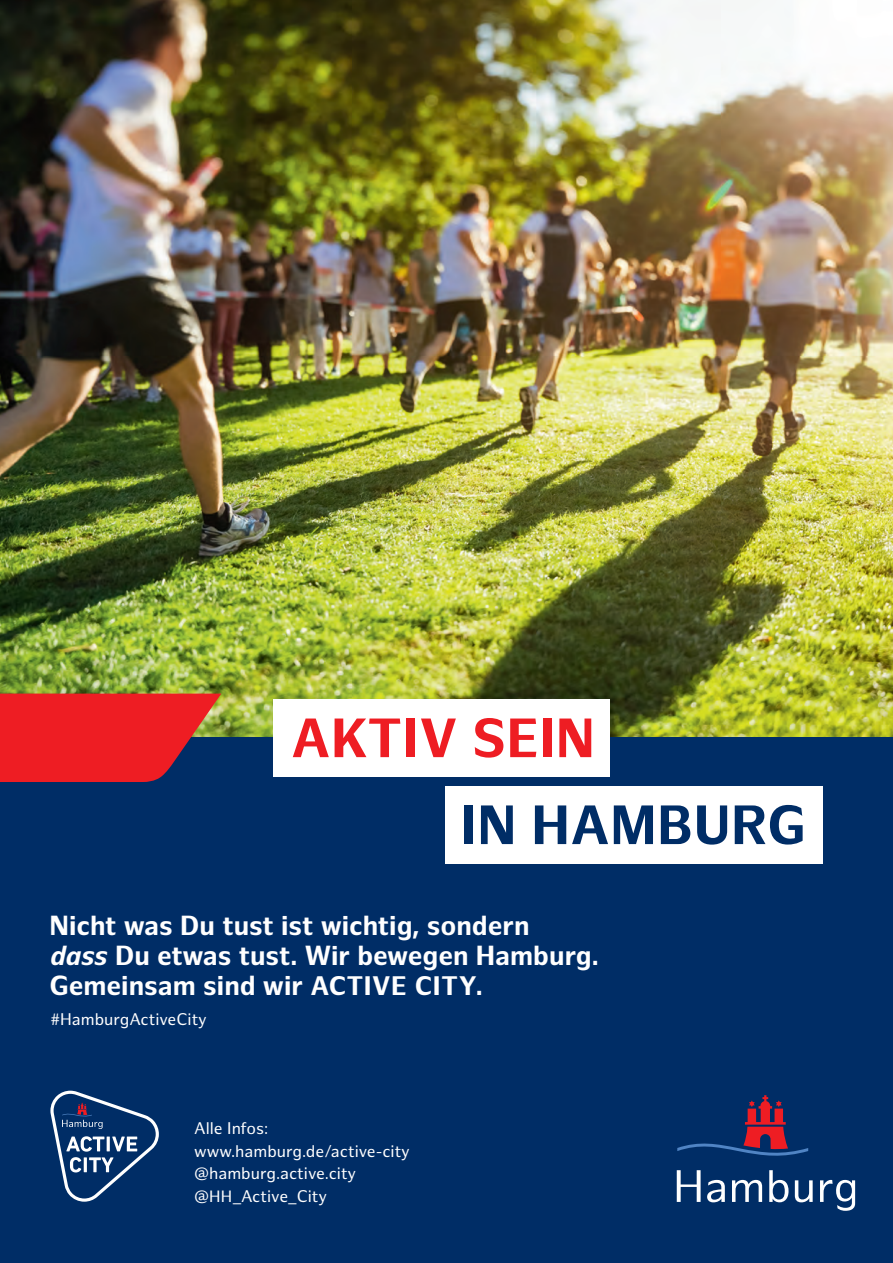
<style>
.page{position:relative;width:893px;height:1263px;background:#fff}
.page>*{position:absolute;margin:0;border:0;box-sizing:border-box;transform-origin:0 0}
.t1{font:700 54px "Hamburg Sans";letter-spacing:.01em;color:#ee1d23}
.t2{font:700 54px "Hamburg Sans";letter-spacing:.01em;color:#002d66}
.t3{font:700 27px/30px "Hamburg Sans";color:#fff}
.t4{font:16.5px/22.5px "Hamburg Sans";color:#fff}
.s1{font-style:italic}
.s2{font-size:26.25px}
.s3{font-size:16.05px}
</style>
<div class="page">
<img style="left:0;top:0;width:893px;height:738px">
<div style="left:0;top:738px;width:893px;height:525px;background:#002d66"></div>
<svg style="left:50px;top:1091px;width:109px;height:111px"></svg>
<svg style="left:677px;top:1095px;width:131px;height:61px"></svg>
<svg style="left:677px;top:1170px;width:24px;height:32px"></svg>
<svg style="left:707px;top:1180px;width:18px;height:22px"></svg>
<svg style="left:732px;top:1180px;width:30px;height:22px"></svg>
<svg style="left:769px;top:1170px;width:19px;height:32px"></svg>
<svg style="left:795px;top:1180px;width:18px;height:22px"></svg>
<svg style="left:820px;top:1180px;width:35px;height:31px"></svg>
<div style="left:274px;top:699px;width:336px;height:77px;background:#fff"></div>
<div style="left:445px;top:786px;width:377px;height:77px;background:#fff"></div>
<svg style="left:0;top:694px;width:221px;height:88px;background:#d1232b"></svg>
<h1 class="t1" style="left:291px;top:707px;width:305px">AKTIV SEIN</h1>
<h1 class="t2" style="left:461px;top:793px;width:347px">IN HAMBURG</h1>
<p class="t3" style="left:50px;top:911px;width:551px">Nicht was Du tust ist wichtig, sondern<br><span class="s1">dass</span> Du etwas tust. Wir bewegen Hamburg.<br>Gemeinsam sind wir <span class="s2">ACTIVE CITY</span>.</p>
<p class="t4" style="left:50px;top:1009px;width:158px"><span class="s3">#</span>HamburgActiveCity</p>
<p class="t4" style="left:194px;top:1118px;width:217px">Alle Infos: www.hamburg.de/active-city <span class="s3">@</span>hamburg.active.city <span class="s3">@HH</span>_Active_City</p>
</div>
